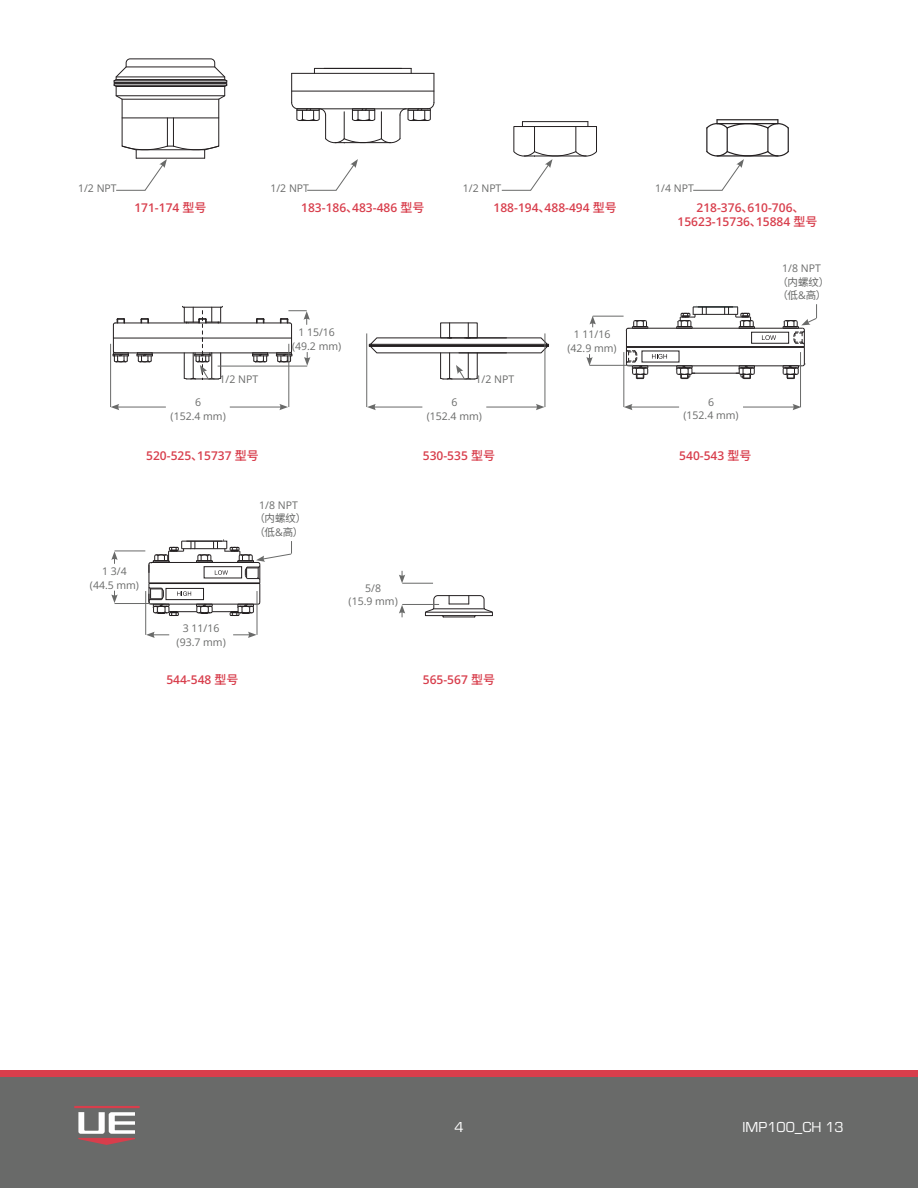
<style>
.page{position:relative;width:918px;height:1188px;background:#fff}
.page>*{position:absolute;margin:0;border:0;box-sizing:border-box;transform-origin:0 0}
.t1{font:15px "Eurostile";color:#fff}
.t2{font:600 12px/13.5px "Open Sans";color:#d83e4c;text-align:center}
.t3{font:10.5px/13.5px "Open Sans";color:#696a69;text-align:center}
.t4{font:100 10.5px/13.5px "Noto Sans SC";color:#696a69}
.s1{font-family:"Noto Sans SC";font-weight:100}
.s2{font-family:"Open Sans";font-weight:400}
</style>
<div class="page">
<div style="left:0;top:1074px;width:918px;height:114px;background:#696a69"></div>
<div style="left:0;top:1070px;width:918px;height:7px;background:#d83e4c"></div>
<hr style="left:74px;top:1106px;width:66px;height:2px;background:#d83e4c">
<svg style="left:78px;top:1112px;width:57px;height:33px"></svg>
<hr style="left:292px;top:73px;width:142px;height:1px;background:#231f20">
<hr style="left:292px;top:91px;width:142px;height:1px;background:#231f20">
<hr style="left:291px;top:73px;width:1px;height:30px;background:#231f20">
<hr style="left:433px;top:73px;width:1px;height:30px;background:#231f20">
<svg style="left:291px;top:102px;width:144px;height:42px"></svg>
<hr style="left:314px;top:68px;width:97px;height:1px;background:#231f20">
<hr style="left:522px;top:121px;width:66px;height:1px;background:#231f20">
<hr style="left:717px;top:119px;width:61px;height:1px;background:#231f20">
<hr style="left:115px;top:353px;width:97px;height:1px;background:#231f20">
<hr style="left:113px;top:338px;width:179px;height:1px;background:#231f20">
<hr style="left:125px;top:323px;width:62px;height:1px;background:#231f20">
<svg style="left:140px;top:318px;width:9px;height:5px"></svg>
<svg style="left:137px;top:353px;width:16px;height:10px"></svg>
<hr style="left:218px;top:323px;width:70px;height:1px;background:#231f20">
<hr style="left:212px;top:353px;width:78px;height:1px;background:#231f20">
<svg style="left:252px;top:353px;width:17px;height:10px"></svg>
<svg style="left:256px;top:318px;width:9px;height:5px"></svg>
<svg style="left:113px;top:318px;width:16px;height:45px"></svg>
<hr style="left:628px;top:328px;width:175px;height:1px;background:#231f20">
<hr style="left:626px;top:347px;width:178px;height:1px;background:#231f20">
<hr style="left:628px;top:366px;width:175px;height:1px;background:#231f20">
<div style="left:751px;top:332px;width:38px;height:12px;border:1px solid #231f20"></div>
<hr style="left:692px;top:373px;width:47px;height:1px;background:#231f20">
<svg style="left:675px;top:365px;width:20px;height:14px"></svg>
<svg style="left:736px;top:365px;width:19px;height:14px"></svg>
<hr style="left:693px;top:307px;width:45px;height:1px;background:#080f10">
<hr style="left:693px;top:314px;width:45px;height:1px;background:#231f20">
<svg style="left:724px;top:308px;width:5px;height:6px"></svg>
<svg style="left:735px;top:306px;width:20px;height:23px"></svg>
<svg style="left:676px;top:306px;width:31px;height:23px"></svg>
<hr style="left:698px;top:307px;width:35px;height:1px;background:#080f10">
<svg style="left:626px;top:320px;width:41px;height:59px"></svg>
<svg style="left:762px;top:335px;width:14px;height:5px"></svg>
<svg style="left:425px;top:595px;width:68px;height:23px"></svg>
<svg style="left:113px;top:58px;width:115px;height:133px"></svg>
<svg style="left:307px;top:159px;width:51px;height:32px"></svg>
<svg style="left:502px;top:122px;width:95px;height:69px"></svg>
<svg style="left:693px;top:120px;width:96px;height:71px"></svg>
<hr style="left:110px;top:344px;width:1px;height:63px;background:#696a69">
<hr style="left:288px;top:344px;width:1px;height:63px;background:#696a69">
<hr style="left:117px;top:407px;width:49px;height:1px;background:#696a69">
<svg style="left:111px;top:404px;width:8px;height:6px"></svg>
<hr style="left:230px;top:407px;width:52px;height:1px;background:#696a69">
<svg style="left:279px;top:404px;width:9px;height:6px"></svg>
<svg style="left:182px;top:306px;width:41px;height:74px"></svg>
<hr style="left:218px;top:366px;width:89px;height:1px;background:#696a69">
<svg style="left:276px;top:310px;width:34px;height:56px"></svg>
<hr style="left:366px;top:333px;width:1px;height:74px;background:#696a69">
<hr style="left:545px;top:333px;width:1px;height:74px;background:#696a69">
<hr style="left:373px;top:407px;width:49px;height:1px;background:#696a69">
<svg style="left:367px;top:404px;width:9px;height:6px"></svg>
<hr style="left:486px;top:407px;width:52px;height:1px;background:#696a69">
<svg style="left:536px;top:404px;width:9px;height:6px"></svg>
<svg style="left:369px;top:322px;width:180px;height:58px"></svg>
<hr style="left:623px;top:352px;width:1px;height:55px;background:#696a69">
<hr style="left:800px;top:352px;width:1px;height:55px;background:#696a69">
<hr style="left:630px;top:407px;width:49px;height:1px;background:#696a69">
<svg style="left:624px;top:404px;width:9px;height:6px"></svg>
<hr style="left:743px;top:407px;width:52px;height:1px;background:#696a69">
<svg style="left:793px;top:404px;width:8px;height:6px"></svg>
<svg style="left:782px;top:304px;width:35px;height:75px"></svg>
<hr style="left:593px;top:316px;width:31px;height:1px;background:#696a69">
<hr style="left:590px;top:365px;width:43px;height:1px;background:#696a69">
<svg style="left:586px;top:354px;width:7px;height:12px"></svg>
<svg style="left:590px;top:316px;width:6px;height:11px"></svg>
<hr style="left:115px;top:551px;width:30px;height:1px;background:#696a69">
<hr style="left:115px;top:603px;width:51px;height:1px;background:#696a69">
<svg style="left:111px;top:591px;width:7px;height:12px"></svg>
<svg style="left:111px;top:551px;width:7px;height:13px"></svg>
<svg style="left:148px;top:540px;width:144px;height:76px"></svg>
<hr style="left:145px;top:591px;width:1px;height:44px;background:#696a69">
<hr style="left:257px;top:591px;width:1px;height:44px;background:#696a69">
<svg style="left:146px;top:632px;width:23px;height:6px"></svg>
<svg style="left:233px;top:632px;width:24px;height:6px"></svg>
<hr style="left:402px;top:583px;width:31px;height:1px;background:#696a69">
<hr style="left:402px;top:604px;width:37px;height:1px;background:#696a69">
<svg style="left:399px;top:571px;width:6px;height:12px"></svg>
<svg style="left:399px;top:605px;width:6px;height:12px"></svg>
<p class="t3" style="left:78px;top:181px;width:40px">1/2 NPT</p>
<p class="t3" style="left:270px;top:181px;width:40px">1/2 NPT</p>
<p class="t3" style="left:463px;top:181px;width:40px">1/2 NPT</p>
<p class="t3" style="left:655px;top:181px;width:40px">1/4 NPT</p>
<p class="t2" style="left:134px;top:201px;width:74px">171-174 <span class="s1">型号</span></p>
<p class="t2" style="left:301px;top:201px;width:125px">183-186<span class="s1">、</span>483-486 <span class="s1">型号</span></p>
<p class="t2" style="left:494px;top:201px;width:125px">188-194<span class="s1">、</span>488-494 <span class="s1">型号</span></p>
<p class="t2" style="left:678px;top:201px;width:141px">218-376<span class="s1">、</span>610-706<span class="s1">、<br></span>15623-15736<span class="s1">、</span>15884 <span class="s1">型号</span></p>
<p class="t3" style="left:220px;top:372px;width:40px">1/2 NPT</p>
<p class="t3" style="left:171px;top:395px;width:57px">6<br>(152.4 mm)</p>
<p class="t3" style="left:292px;top:325px;width:51px">1 15/16 (49.2 mm)</p>
<p class="t3" style="left:476px;top:372px;width:40px">1/2 NPT</p>
<p class="t3" style="left:427px;top:395px;width:57px">6<br>(152.4 mm)</p>
<p class="t3" style="left:568px;top:327px;width:51px">1 11/16 (42.9 mm)</p>
<p class="t3" style="left:683px;top:395px;width:57px">6<br>(152.4 mm)</p>
<p class="t2" style="left:146px;top:448px;width:114px">520-525<span class="s1">、</span>15737 <span class="s1">型号</span></p>
<p class="t2" style="left:423px;top:448px;width:74px">530-535 <span class="s1">型号</span></p>
<p class="t2" style="left:679px;top:448px;width:74px">540-543 <span class="s1">型号</span></p>
<p class="t3" style="left:90px;top:564px;width:51px">1 3/4 (44.5 mm)</p>
<p class="t3" style="left:259px;top:498px;width:40px">1/8 NPT</p>
<p class="t4" style="left:254px;top:512px;width:53px">（内螺纹）（低<span class="s2">&amp;</span>高）</p>
<p class="t3" style="left:177px;top:621px;width:51px">3 11/16 (93.7 mm)</p>
<p class="t3" style="left:349px;top:581px;width:51px">5/8<br>(15.9 mm)</p>
<p class="t2" style="left:166px;top:673px;width:74px">544-548 <span class="s1">型号</span></p>
<p class="t2" style="left:423px;top:673px;width:74px">565-567 <span class="s1">型号</span></p>
<p class="t3" style="left:782px;top:261px;width:40px">1/8 NPT</p>
<p class="t4" style="left:777px;top:275px;width:53px">（内螺纹）（低<span class="s2">&amp;</span>高）</p>
<h1 class="t1" style="left:454px;top:1116px;width:11px">4</h1>
<h1 class="t1" style="left:743px;top:1116px;width:103px">IMP100_CH 13</h1>
</div>
